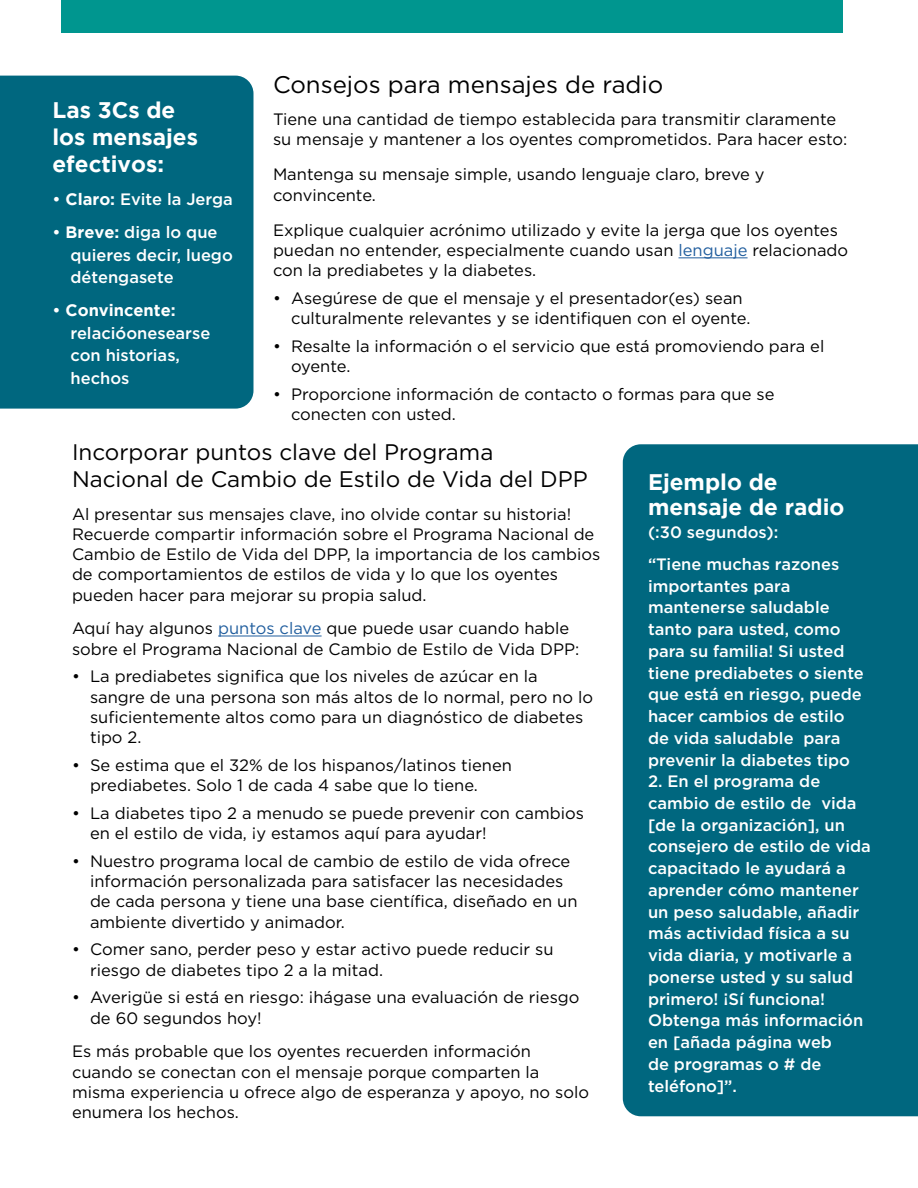
<style>
.page{position:relative;width:918px;height:1188px;background:#fff}
.page>*{position:absolute;margin:0;border:0;box-sizing:border-box;transform-origin:0 0}
.t1{font:24px "Gotham";color:#000}
.t2{font:22.5px/27px "Gotham";color:#000}
.t3{font:700 22.5px/27px "Gotham";color:#fff}
.t4{font:16.5px/20.2px "Gotham";color:#000}
.t5{font:500 16.5px/21.8px "Gotham";color:#fff}
.s1{font-weight:700}
.s2{color:#215e9e}
</style>
<div class="page">
<div style="left:623px;top:444px;width:295px;height:672px;background:#00677f"></div>
<div style="left:61px;top:0;width:781px;height:32px;background:#00968f"></div>
<hr style="left:679px;top:257px;width:69px;height:1px;background:#215e9e">
<div style="left:0;top:76px;width:253px;height:333px;background:#00677f"></div>
<hr style="left:218px;top:636px;width:104px;height:1px;background:#215e9e">
<h2 class="t3" style="left:52px;top:96px;width:147px">Las 3Cs de los mensajes efectivos:</h2>
<p class="t5" style="left:52px;top:189px;width:182px">• <span class="s1">Claro:</span> Evite la Jerga</p>
<p class="t5" style="left:71px;top:221px;width:164px;line-height:22.5px;text-indent:-18px">• <span class="s1">Breve:</span> diga lo que quieres decir, luego détengasete</p>
<p class="t5" style="left:71px;top:299px;width:141px;line-height:22.5px;text-indent:-18px">• <span class="s1">Convincente: </span>relacióonesearse con historias, hechos</p>
<h1 class="t1" style="left:273px;top:69px;width:392px">Consejos para mensajes de radio</h1>
<p class="t4" style="left:273px;top:109px;width:576px">Tiene una cantidad de tiempo establecida para transmitir claramente su mensaje y mantener a los oyentes comprometidos. Para hacer esto:</p>
<p class="t4" style="left:273px;top:164px;width:493px">Mantenga su mensaje simple, usando lenguaje claro, breve y convincente.</p>
<p class="t4" style="left:273px;top:220px;width:577px">Explique cualquier acrónimo utilizado y evite la jerga que los oyentes puedan no entender, especialmente cuando usan <span class="s2">lenguaje</span> relacionado con la prediabetes y la diabetes.</p>
<p class="t4" style="left:291px;top:288px;width:461px;text-indent:-18px">• Asegúrese de que el mensaje y el presentador(es) sean culturalmente relevantes y se identifiquen con el oyente.</p>
<p class="t4" style="left:291px;top:336px;width:535px;text-indent:-18px">• Resalte la información o el servicio que está promoviendo para el oyente.</p>
<p class="t4" style="left:291px;top:384px;width:485px;text-indent:-18px">• Proporcione información de contacto o formas para que se conecten con usted.</p>
<h2 class="t2" style="left:72px;top:438px;width:517px">Incorporar puntos clave del Programa<br>Nacional de Cambio de Estilo de Vida del DPP</h2>
<p class="t4" style="left:72px;top:503px;width:530px">Al presentar sus mensajes clave, ¡no olvide contar su historia!<br>Recuerde compartir información sobre el Programa Nacional de Cambio de Estilo de Vida del DPP, la importancia de los cambios de comportamientos de estilos de vida y lo que los oyentes pueden hacer para mejorar su propia salud.</p>
<p class="t4" style="left:72px;top:618px;width:509px">Aquí hay algunos <span class="s2">puntos clave</span> que puede usar cuando hable sobre el Programa Nacional de Cambio de Estilo de Vida DPP:</p>
<p class="t4" style="left:90px;top:666px;width:505px;text-indent:-18px">• La prediabetes significa que los niveles de azúcar en la sangre de una persona son más altos de lo normal, pero no lo suficientemente altos como para un diagnóstico de diabetes tipo 2.</p>
<p class="t4" style="left:90px;top:754px;width:424px;text-indent:-18px">• Se estima que el 32% de los hispanos/latinos tienen prediabetes. Solo 1 de cada 4 sabe que lo tiene.</p>
<p class="t4" style="left:90px;top:802px;width:495px;text-indent:-18px">• La diabetes tipo 2 a menudo se puede prevenir con cambios en el estilo de vida, ¡y estamos aquí para ayudar!</p>
<p class="t4" style="left:90px;top:850px;width:489px;text-indent:-18px">• Nuestro programa local de cambio de estilo de vida ofrece información personalizada para satisfacer las necesidades de cada persona y tiene una base científica, diseñado en un ambiente divertido y animador.</p>
<p class="t4" style="left:90px;top:939px;width:465px;text-indent:-18px">• Comer sano, perder peso y estar activo puede reducir su riesgo de diabetes tipo 2 a la mitad.</p>
<p class="t4" style="left:90px;top:987px;width:491px;text-indent:-18px">• Averigüe si está en riesgo: ¡hágase una evaluación de riesgo de 60 segundos hoy!</p>
<p class="t4" style="left:72px;top:1041px;width:519px">Es más probable que los oyentes recuerden información cuando se conectan con el mensaje porque comparten la misma experiencia u ofrece algo de esperanza y apoyo, no solo enumera los hechos.</p>
<h2 class="t3" style="left:648px;top:468px;width:198px;line-height:25.5px">Ejemplo de mensaje de radio</h2>
<p class="t5" style="left:648px;top:515px;width:193px;line-height:32.2px">(:30 segundos):<br>“Tiene muchas razones</p>
<p class="t5" style="left:648px;top:575px;width:217px">importantes para mantenerse saludable tanto para usted, como para su familia! Si usted tiene prediabetes o siente que está en riesgo, puede hacer cambios de estilo de vida saludable para prevenir la diabetes tipo</p>
<p class="t5" style="left:648px;top:770px;width:224px">2. En el programa de cambio de estilo de vida [de la organización], un consejero de estilo de vida capacitado le ayudará a aprender cómo mantener un peso saludable, añadir más actividad física a su vida diaria, y motivarle a ponerse usted y su salud primero! ¡Sí funciona!<br>Obtenga más información en [añada página web<br>de programas o # de teléfono]”.</p>
</div>
